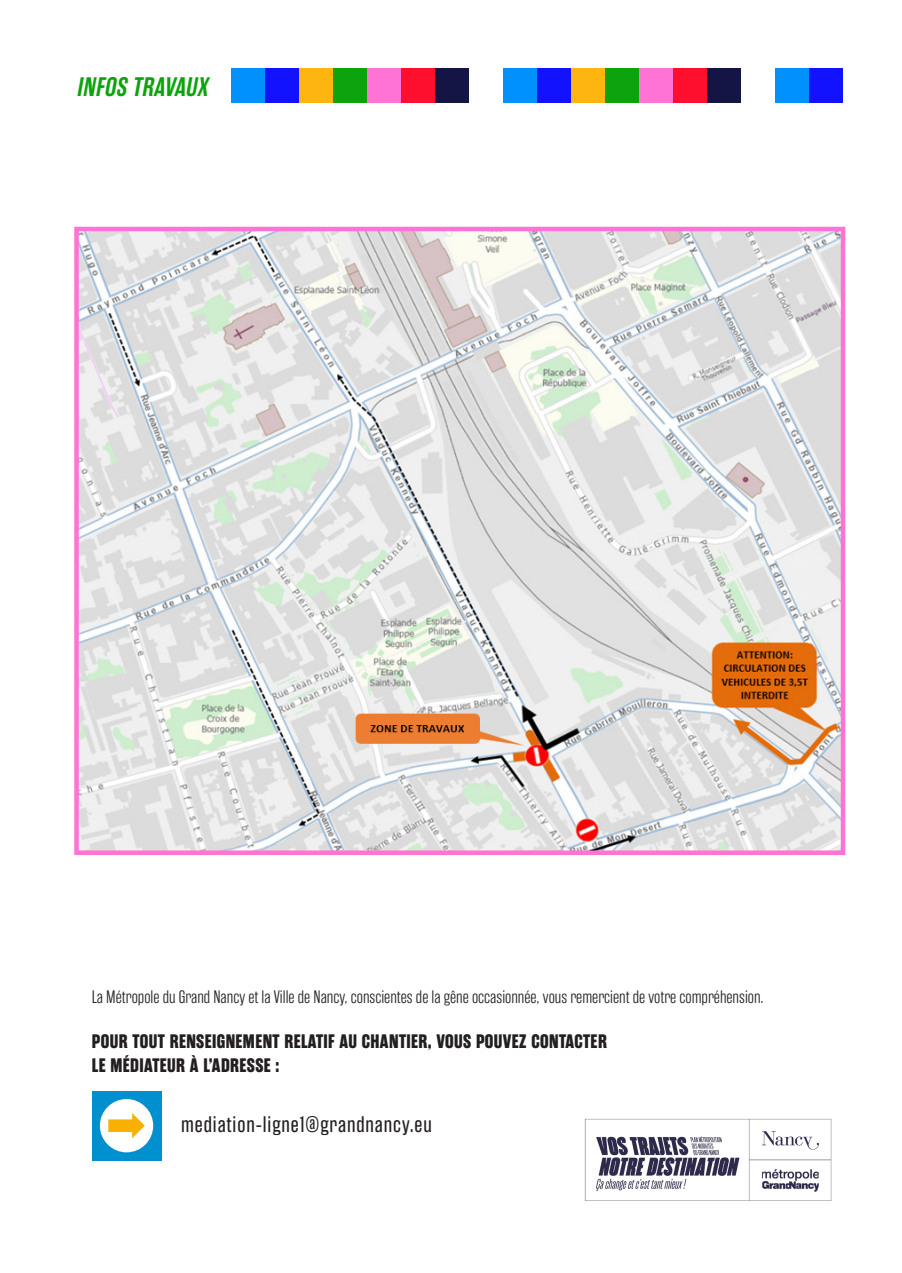
<style>
.page{position:relative;width:902px;height:1273px;background:#fff}
.page>*{position:absolute;margin:0;border:0;box-sizing:border-box;transform-origin:0 0}
.t1{font:italic 600 26.85px "Rama Gothic E";color:#0da30d}
.t2{font:22.5px "Rama Gothic E";letter-spacing:.04em;color:#231f20}
.t3{font:700 19.5px "Rama Gothic E";letter-spacing:.02em;color:#231f20}
.t4{font:300 18px "Rama Gothic E";color:#231f20}
</style>
<div class="page">
<img style="left:584px;top:1118px;width:248px;height:83px">
<div style="left:92px;top:1091px;width:69px;height:69px;background:#008fcf"></div>
<div style="left:100px;top:1098px;width:53px;height:54px;background:#fff;border-radius:50%"></div>
<svg style="left:108px;top:1113px;width:37px;height:25px"></svg>
<div style="left:808px;top:68px;width:34px;height:35px;background:#1212ff"></div>
<div style="left:774px;top:68px;width:34px;height:35px;background:#0091ff"></div>
<div style="left:537px;top:68px;width:34px;height:35px;background:#1212ff"></div>
<div style="left:503px;top:68px;width:34px;height:35px;background:#0091ff"></div>
<div style="left:571px;top:68px;width:34px;height:35px;background:#ffb50f"></div>
<div style="left:605px;top:68px;width:33px;height:35px;background:#0da30d"></div>
<div style="left:639px;top:68px;width:34px;height:35px;background:#ff73d6"></div>
<div style="left:673px;top:68px;width:33px;height:35px;background:#ff0f2e"></div>
<div style="left:706px;top:68px;width:34px;height:35px;background:#141445"></div>
<div style="left:265px;top:68px;width:34px;height:35px;background:#1212ff"></div>
<div style="left:231px;top:68px;width:34px;height:35px;background:#0091ff"></div>
<div style="left:299px;top:68px;width:34px;height:35px;background:#ffb50f"></div>
<div style="left:333px;top:68px;width:34px;height:35px;background:#0da30d"></div>
<div style="left:367px;top:68px;width:34px;height:35px;background:#ff73d6"></div>
<div style="left:401px;top:68px;width:34px;height:35px;background:#ff0f2e"></div>
<div style="left:435px;top:68px;width:34px;height:35px;background:#141445"></div>
<img style="left:79px;top:232px;width:761px;height:618px">
<div style="left:74px;top:227px;width:771px;height:628px;border:4px solid #ff73d6"></div>
<p class="t1" style="left:76px;top:72px;width:138px">INFOS TRAVAUX</p>
<p class="t4" style="left:92px;top:987px;width:673px">La Métropole du Grand Nancy et la Ville de Nancy, conscientes de la gêne occasionnée, vous remercient de votre compréhension.</p>
<p class="t3" style="left:92px;top:1030px;width:516px">POUR TOUT RENSEIGNEMENT RELATIF AU CHANTIER, VOUS POUVEZ CONTACTER</p>
<p class="t3" style="left:92px;top:1053px;width:189px">LE MÉDIATEUR À L’ADRESSE :</p>
<p class="t2" style="left:181px;top:1112px;width:252px">mediation-ligne1@grandnancy.eu</p>
</div>
